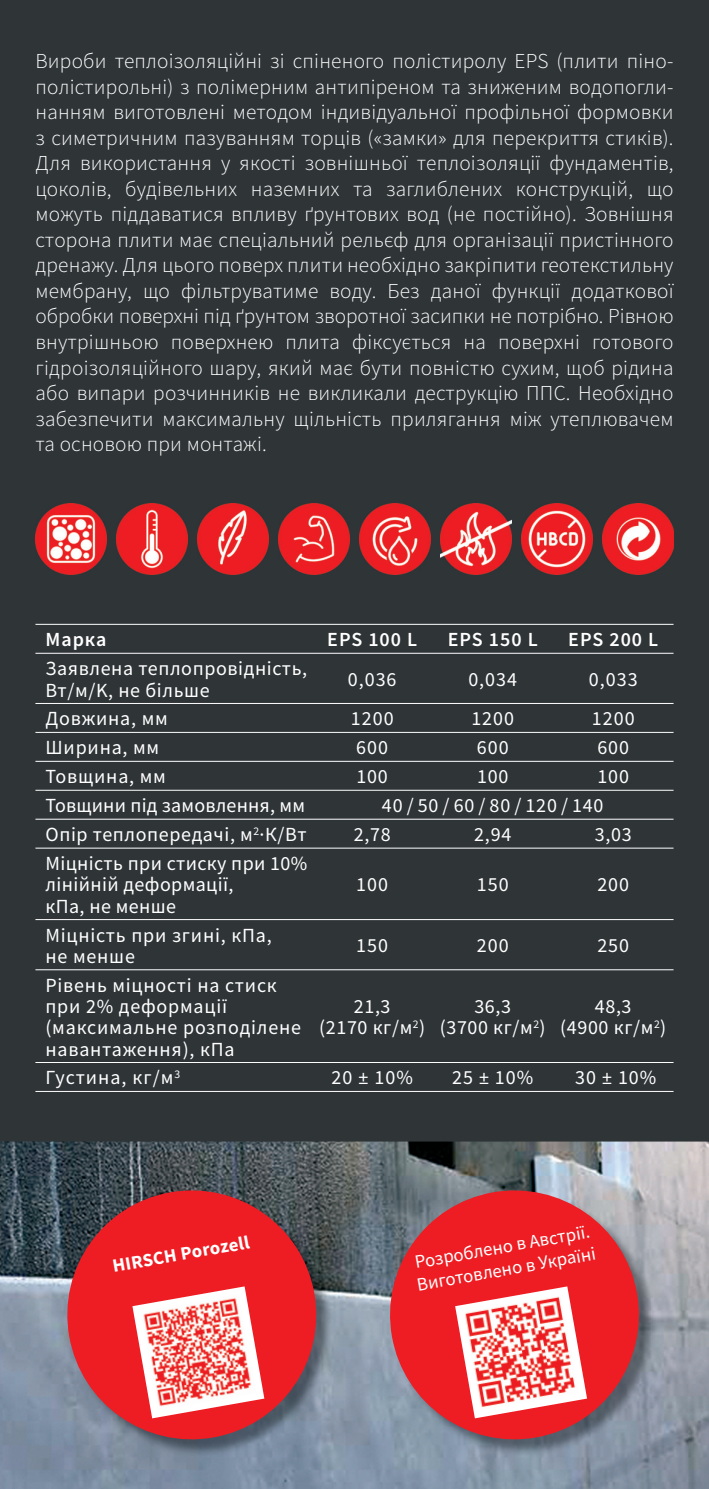
<style>
.page{position:relative;width:709px;height:1489px;background:#fff}
.page>*{position:absolute;margin:0;border:0;box-sizing:border-box;transform-origin:0 0}
.t1{font:300 21.25px/25.5px "Source Sans Pro";letter-spacing:.01em;color:#fff;text-align:justify}
.t2{font:20px/21.2px "Source Sans Pro";letter-spacing:.04em;color:#fff}
.t3{font:20px/21.2px "Source Sans Pro";letter-spacing:.02em;color:#fff}
.t4{font:600 20px "Source Sans Pro";letter-spacing:.05em;color:#fff}
.t5{font:20px "Source Sans Pro";letter-spacing:.01em;color:#fff}
.t6{font:18.75px/22.5px "Source Sans Pro";color:#fff}
.t7{font:700 18.75px "Source Sans Pro";color:#fff}
</style>
<div class="page">
<div style="left:0;top:0;width:709px;height:1155px;background:#2f3437"></div>
<img style="left:0;top:1141px;width:709px;height:347px">
<hr style="left:35px;top:624px;width:638px;height:1px;background:#fff">
<hr style="left:35px;top:652px;width:638px;height:1px;background:#fff">
<hr style="left:35px;top:703px;width:638px;height:1px;background:#fff">
<hr style="left:35px;top:732px;width:638px;height:1px;background:#fff">
<hr style="left:35px;top:760px;width:638px;height:1px;background:#fff">
<hr style="left:35px;top:789px;width:638px;height:1px;background:#fff">
<hr style="left:35px;top:818px;width:638px;height:1px;background:#fff">
<hr style="left:35px;top:847px;width:638px;height:1px;background:#fff">
<hr style="left:35px;top:919px;width:638px;height:1px;background:#fff">
<hr style="left:35px;top:969px;width:638px;height:1px;background:#fff">
<hr style="left:35px;top:1062px;width:638px;height:1px;background:#fff">
<hr style="left:35px;top:1090px;width:638px;height:1px;background:#fff">
<img style="left:69px;top:1192px;width:312px;height:296px">
<svg style="left:57px;top:1180px;width:269px;height:269px;background:#ae3d45"></svg>
<svg style="left:132px;top:1286px;width:132px;height:132px"></svg>
<img style="left:140px;top:1294px;width:116px;height:116px">
<img style="left:392px;top:1192px;width:312px;height:296px">
<svg style="left:380px;top:1180px;width:269px;height:269px;background:#bf4d55"></svg>
<svg style="left:455px;top:1286px;width:132px;height:132px"></svg>
<img style="left:463px;top:1294px;width:116px;height:116px">
<img style="left:359px;top:503px;width:71px;height:71px">
<img style="left:278px;top:503px;width:71px;height:71px">
<img style="left:197px;top:503px;width:71px;height:71px">
<img style="left:440px;top:503px;width:71px;height:71px">
<img style="left:521px;top:503px;width:71px;height:71px">
<img style="left:35px;top:503px;width:71px;height:71px">
<img style="left:602px;top:503px;width:71px;height:71px">
<img style="left:116px;top:503px;width:71px;height:71px">
<p class="t1" style="left:35px;top:50px;width:639px">Вироби теплоізоляційні зі спіненого полістиролу EPS (плити піно&shy;полістирольні) з полімерним антипіреном та зниженим водопог ли&shy;нанням виготовлені методом індивідуальної профільної фор мов ки з симетричним пазуванням торців («замки» для перекриття стиків).<br>Для використання у якості зовнішньої теплоізоляції фундаментів, цоколів, будівельних наземних та заглиблених конструкцій, що можуть піддаватися впливу ґрунтових вод (не постійно). Зовнішня сторона плити має спеціальний рельєф для організації пристінного дренажу. Для цього поверх плити необхідно закріпити геотекстильну мембрану, що фільтруватиме воду. Без даної функції додаткової обробки поверхні під ґрунтом зворотної засипки не потрібно. Рівною внутрішньою поверхнею плита фіксується на поверхні готового гідроізоляційного шару, який має бути повністю сухим, щоб рідина або випари розчинників не викликали деструкцію ППС. Необхідно забезпечити макси маль ну щільність прилягання між утеплювачем та основою при монтажі.</p>
<p class="t4" style="left:45px;top:632px;width:63px">Марка</p>
<p class="t4" style="left:327px;top:632px;width:91px">EPS 100 L</p>
<p class="t4" style="left:448px;top:632px;width:91px">EPS 150 L</p>
<p class="t4" style="left:568px;top:632px;width:91px">EPS 200 L</p>
<p class="t2" style="left:45px;top:659px;width:263px">Заявлена тепло провід ність,<br>Вт/м/K, не більше</p>
<p class="t2" style="left:348px;top:670px;width:50px">0,036</p>
<p class="t2" style="left:468px;top:670px;width:50px">0,034</p>
<p class="t2" style="left:589px;top:670px;width:50px">0,033</p>
<p class="t2" style="left:45px;top:709px;width:124px">Довжина, мм</p>
<p class="t2" style="left:351px;top:709px;width:44px">1200</p>
<p class="t2" style="left:471px;top:709px;width:44px">1200</p>
<p class="t2" style="left:592px;top:709px;width:44px">1200</p>
<p class="t2" style="left:45px;top:738px;width:115px">Ширина, мм</p>
<p class="t2" style="left:356px;top:738px;width:33px">600</p>
<p class="t2" style="left:477px;top:738px;width:33px">600</p>
<p class="t2" style="left:597px;top:738px;width:33px">600</p>
<p class="t2" style="left:45px;top:767px;width:122px">Товщина, мм</p>
<p class="t2" style="left:356px;top:767px;width:33px">100</p>
<p class="t2" style="left:477px;top:767px;width:33px">100</p>
<p class="t2" style="left:597px;top:767px;width:33px">100</p>
<p class="t5" style="left:45px;top:797px;width:261px">Товщини під замовлення, мм</p>
<p class="t2" style="left:382px;top:796px;width:223px">40 / 50 / 60 / 80 / 120 / 140</p>
<p class="t2" style="left:45px;top:825px;width:263px">Опір теплопередачі, м<sup>2</sup>·К/Вт</p>
<p class="t2" style="left:354px;top:825px;width:38px">2,78</p>
<p class="t2" style="left:474px;top:825px;width:39px">2,94</p>
<p class="t2" style="left:594px;top:825px;width:39px">3,03</p>
<p class="t3" style="left:45px;top:854px;width:263px">Міцність при стиску при 10% лінійній деформації,<br>кПа, не менше</p>
<p class="t2" style="left:356px;top:875px;width:33px">100</p>
<p class="t2" style="left:477px;top:875px;width:33px">150</p>
<p class="t2" style="left:597px;top:875px;width:33px">200</p>
<p class="t2" style="left:45px;top:925px;width:228px">Міцність при згині, кПа, не менше</p>
<p class="t2" style="left:356px;top:936px;width:33px">150</p>
<p class="t2" style="left:477px;top:936px;width:33px">200</p>
<p class="t2" style="left:597px;top:936px;width:33px">250</p>
<p class="t2" style="left:45px;top:976px;width:257px">Рівень міцності на стиск при 2% деформації (максимальне розподілене навантаження), кПа</p>
<p class="t2" style="left:319px;top:997px;width:107px;text-align:center">21,3<br>(2170 кг/м<sup>2</sup>)</p>
<p class="t2" style="left:440px;top:997px;width:107px;text-align:center">36,3<br>(3700 кг/м<sup>2</sup>)</p>
<p class="t2" style="left:560px;top:997px;width:107px;text-align:center">48,3<br>(4900 кг/м<sup>2</sup>)</p>
<p class="t2" style="left:45px;top:1068px;width:136px">Густина, кг/м<sup>3</sup></p>
<p class="t2" style="left:331px;top:1068px;width:83px">20 ± 10%</p>
<p class="t2" style="left:452px;top:1068px;width:83px">25 ± 10%</p>
<p class="t2" style="left:575px;top:1068px;width:83px">30 ± 10%</p>
<p class="t7" style="left:111px;top:1258px;width:140px;rotate:-10deg">HIRSCH Porozell</p>
<p class="t6" style="left:411px;top:1252px;width:183px;rotate:-10deg">Розроблено в Австрії.<br>Виготовлено в Україні</p>
</div>
